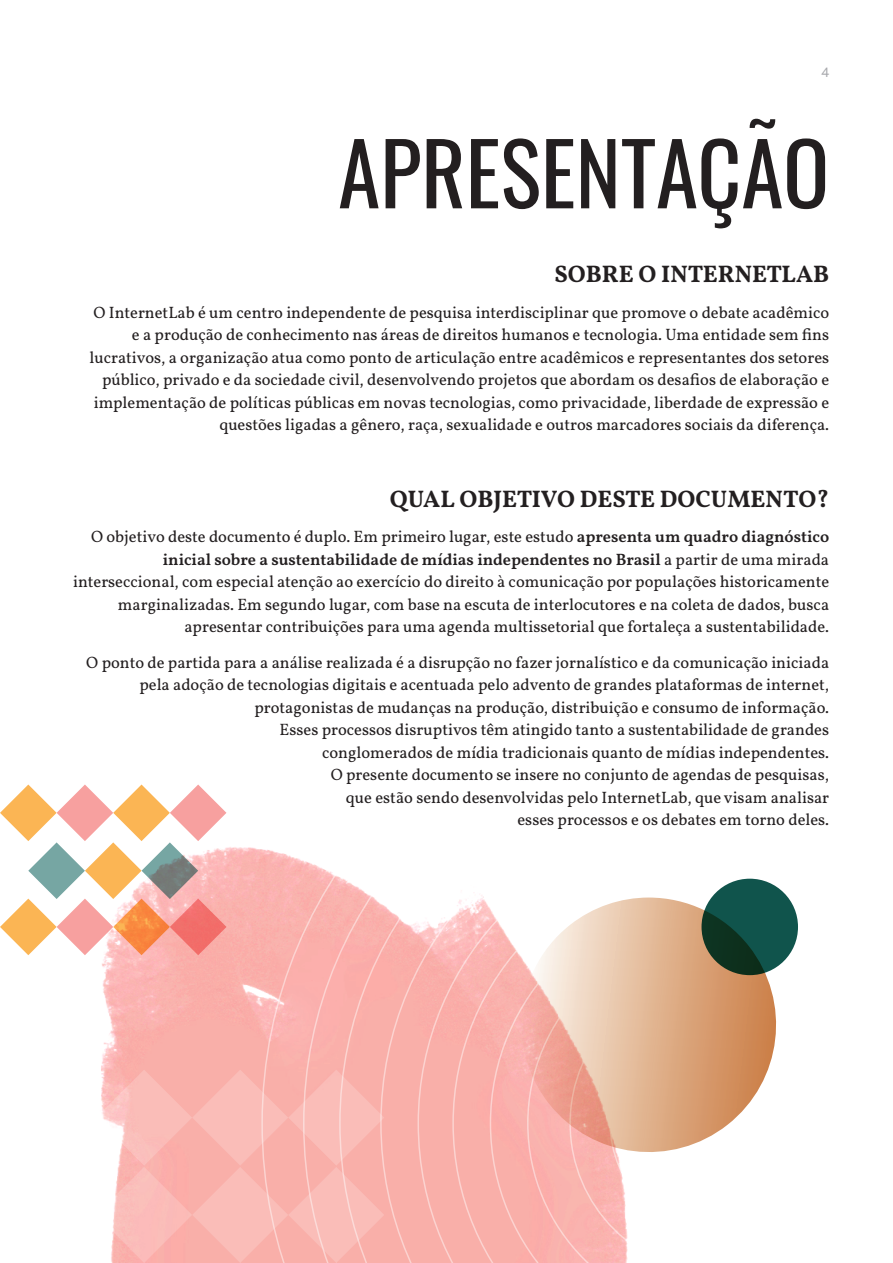
<style>
.page{position:relative;width:893px;height:1263px;background:#fff}
.page>*{position:absolute;margin:0;border:0;box-sizing:border-box;transform-origin:0 0}
.t1{font:85.5px "Oswald";color:#231f20}
.t2{font:700 24px "Vollkorn";color:#231f20}
.t3{font:16.5px/22.5px "Vollkorn";color:#231f20;text-align:right}
.t4{font:500 13.5px "HK Grotesk";color:#a8a9ad}
.s1{font-weight:600}
</style>
<div class="page">
<img style="left:101px;top:812px;width:160px;height:257px">
<svg style="left:0;top:784px;width:226px;height:171px"></svg>
<svg style="left:261px;top:849px;width:42px;height:220px;background:#fab5b1"></svg>
<svg style="left:303px;top:860px;width:495px;height:403px"></svg>
<svg style="left:522px;top:897px;width:254px;height:255px;background:#e7baa0"></svg>
<svg style="left:101px;top:1069px;width:283px;height:194px;background:#fabab5"></svg>
<svg style="left:701px;top:879px;width:97px;height:96px;background:#104a3f"></svg>
<p class="t4" style="left:821px;top:62px;width:9px">4</p>
<p class="t1" style="left:338px;top:97px;width:493px">APRESENTAÇÃO</p>
<p class="t2" style="left:554px;top:257px;width:276px">SOBRE O INTERNETLAB</p>
<p class="t3" style="left:90px;top:300px;width:741px">O InternetLab é um centro independente de pesquisa interdisciplinar que promove o debate acadêmico e a produção de conhecimento nas áreas de direitos humanos e tecnologia. Uma entidade sem fins lucrativos, a organização atua como ponto de articulação entre acadêmicos e representantes dos setores público, privado e da sociedade civil, desenvolvendo projetos que abordam os desafios de elaboração e implementação de políticas públicas em novas tecnologias, como privacidade, liberdade de expressão e questões ligadas a gênero, raça, sexualidade e outros marcadores sociais da diferença.</p>
<p class="t2" style="left:390px;top:481px;width:441px">QUAL OBJETIVO DESTE DOCUMENTO?</p>
<p class="t3" style="left:73px;top:524px;width:758px">O objetivo deste documento é duplo. Em primeiro lugar, este estudo <span class="s1">apresenta um quadro diagnóstico inicial sobre a sustentabilidade de mídias independentes no Brasil</span> a partir de uma mirada interseccional, com especial atenção ao exercício do direito à comunicação por populações historicamente marginalizadas. Em segundo lugar, com base na escuta de interlocutores e na coleta de dados, busca apresentar contribuições para uma agenda multissetorial que fortaleça a sustentabilidade.</p>
<p class="t3" style="left:86px;top:650px;width:744px">O ponto de partida para a análise realizada é a disrupção no fazer jornalístico e da comunicação iniciada pela adoção de tecnologias digitais e acentuada pelo advento de grandes plataformas de internet, protagonistas de mudanças na produção, distribuição e consumo de informação.<br>Esses processos disruptivos têm atingido tanto a sustentabilidade de grandes<br>conglomerados de mídia tradicionais quanto de mídias independentes.<br>O presente documento se insere no conjunto de agendas de pesquisas,<br>que estão sendo desenvolvidas pelo InternetLab, que visam analisar<br>esses processos e os debates em torno deles.</p>
</div>
